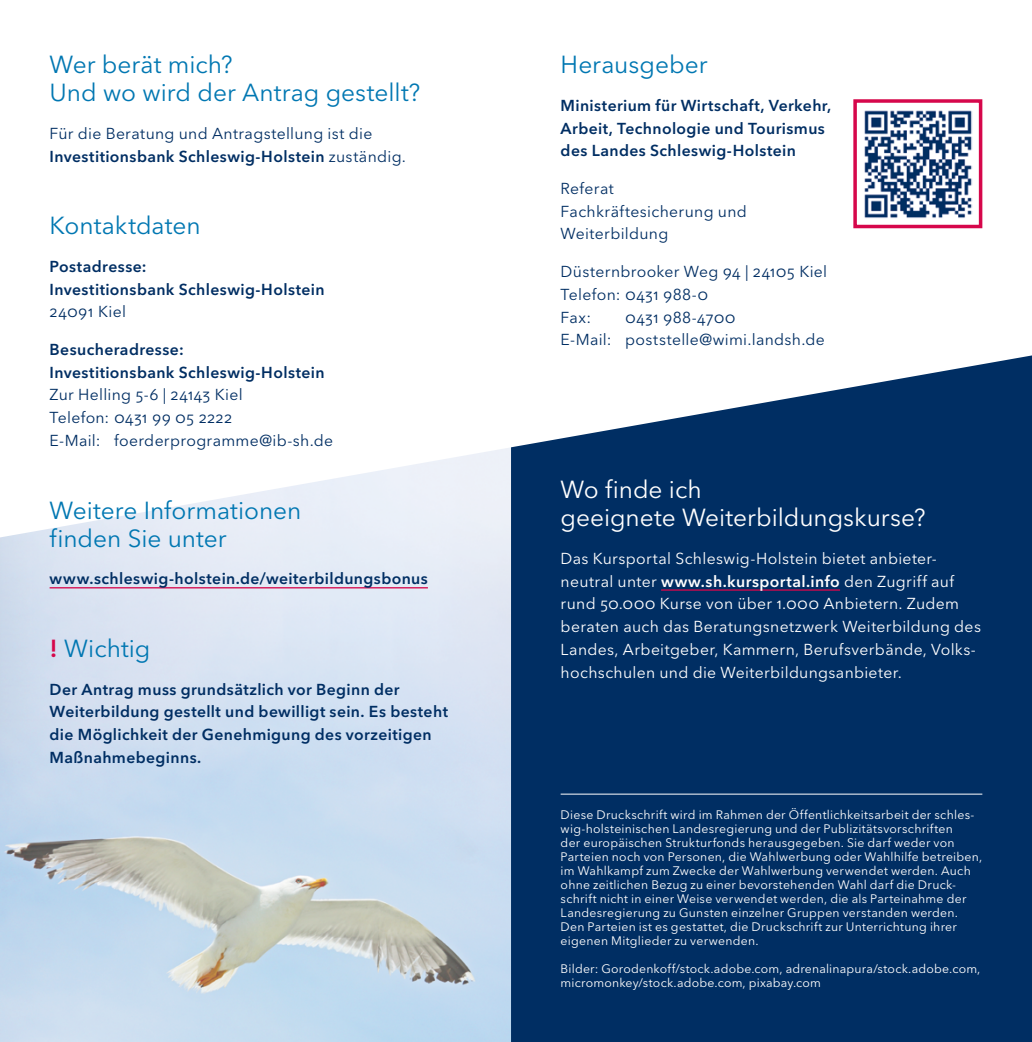
<style>
.page{position:relative;width:1032px;height:1042px;background:#fff}
.page>*{position:absolute;margin:0;border:0;box-sizing:border-box;transform-origin:0 0}
._021___Head_a{font:24.5px/28px "Avenir Next LT Pro";color:#0077b2}
._021___Head_a-2{font:24.5px/28px "Avenir Next LT Pro";color:#fff}
._031___Text___Absatz{font:15.75px/22.8px "Avenir Next LT Pro";letter-spacing:.02em;color:#002e63}
._031___Text___Absatz-2{font:600 15.75px/22.8px "Avenir Next LT Pro";letter-spacing:.025em;color:#002e63}
._031___Text___Absatz-3{font:15.75px/22.8px "Avenir Next LT Pro";letter-spacing:.02em;color:#fff}
._033___Text___Klein{font:12.25px/14px "Avenir Next LT Pro";letter-spacing:.02em;color:#fff}
.s1{font-weight:600}
.s2{font-weight:400}
.s3{font-weight:600;color:#d6074b}
</style>
<div class="page">
<img style="left:0;top:447px;width:511px;height:595px">
<hr style="left:50px;top:587px;width:378px;height:1px;background:#d6074b">
<div style="left:511px;top:355px;width:521px;height:687px;background:#002e63"></div>
<img style="left:864px;top:110px;width:108px;height:108px">
<div style="left:853px;top:99px;width:129px;height:129px;border:3px solid #d6074b"></div>
<hr style="left:661px;top:589px;width:179px;height:2px;background:#d6074b">
<hr style="left:561px;top:793px;width:421px;height:1px;background:#fff">
<p class="_021___Head_a" style="left:50px;top:50px;width:372px">Wer berät mich?<br>Und wo wird der Antrag gestellt?</p>
<p class="_031___Text___Absatz" style="left:50px;top:122px;width:358px">Für die Beratung und Antragstellung ist die<br><span class="s1">Investitionsbank Schleswig-Holstein</span> zuständig.</p>
<p class="_021___Head_a" style="left:50px;top:211px;width:153px">Kontaktdaten</p>
<p class="_031___Text___Absatz-2" style="left:50px;top:255px;width:276px">Postadresse:<br>Investitionsbank Schleswig-Holstein<br><span class="s2">24091 Kiel</span></p>
<p class="_031___Text___Absatz" style="left:50px;top:338px;width:285px"><span class="s1">Besucheradresse:<br>Investitionsbank Schleswig-Holstein<br></span>Zur Helling 5-6 | 24143 Kiel<br>Telefon: 0431 99 05 2222<br>E-Mail: foerderprogramme@ib-sh.de</p>
<p class="_021___Head_a" style="left:50px;top:496px;width:253px">Weitere Informationen finden Sie unter</p>
<p class="_031___Text___Absatz-2" style="left:50px;top:567px;width:380px">www.schleswig-holstein.de/weiterbildungsbonus</p>
<p class="_021___Head_a" style="left:50px;top:634px;width:102px"><span class="s3">!</span> Wichtig</p>
<p class="_031___Text___Absatz-2" style="left:50px;top:677px;width:400px">Der Antrag muss grundsätzlich vor Beginn der Weiterbildung gestellt und bewilligt sein. Es besteht die Möglichkeit der Genehmigung des vorzeitigen Maßnahmebeginns.</p>
<p class="_021___Head_a" style="left:561px;top:50px;width:148px">Herausgeber</p>
<p class="_031___Text___Absatz-2" style="left:561px;top:94px;width:272px">Ministerium für Wirtschaft, Verkehr,<br>Arbeit, Technologie und Tourismus des Landes Schleswig-Holstein</p>
<p class="_031___Text___Absatz" style="left:561px;top:177px;width:188px">Referat<br>Fachkräftesicherung und<br>Weiterbildung</p>
<p class="_031___Text___Absatz" style="left:561px;top:260px;width:268px">Düsternbrooker Weg 94 | 24105 Kiel<br>Telefon: 0431 988-0<br>Fax:</p>
<p class="_031___Text___Absatz" style="left:561px;top:306px;width:266px;text-indent:64px">0431 988-4700<br>E-Mail: poststelle@wimi.landsh.de</p>
<p class="_021___Head_a-2" style="left:561px;top:475px;width:366px">Wo finde ich<br>geeignete Weiterbildungskurse?</p>
<p class="_031___Text___Absatz-3" style="left:561px;top:547px;width:422px">Das Kursportal Schleswig-Holstein bietet anbieter&shy;neutral unter <span class="s1">www.sh.kursportal.info</span> den Zugriff auf rund 50.000 Kurse von über 1.000 Anbietern. Zudem beraten auch das Beratungsnetzwerk Weiterbildung des Landes, Arbeitgeber, Kammern, Berufsverbände, Volks&shy;hochschulen und die Weiterbildungsanbieter.</p>
<p class="_033___Text___Klein" style="left:561px;top:808px;width:423px">Diese Druckschrift wird im Rahmen der Öffentlichkeitsarbeit der schles&shy;wig-holsteinischen Landesregierung und der Publizitätsvorschriften<br>der europäischen Strukturfonds herausgegeben. Sie darf weder von Parteien noch von Personen, die Wahlwerbung oder Wahlhilfe betreiben, im Wahlkampf zum Zwecke der Wahlwerbung verwendet werden. Auch ohne zeitlichen Bezug zu einer bevorstehenden Wahl darf die Druck&shy;schrift nicht in einer Weise verwendet werden, die als Parteinahme der Landesregierung zu Gunsten einzelner Gruppen verstanden werden.<br>Den Parteien ist es gestattet, die Druckschrift zur Unterrichtung ihrer eigenen Mitglieder zu verwenden.</p>
<p class="_033___Text___Klein" style="left:561px;top:962px;width:421px">Bilder: Gorodenkoff/stock.adobe.com, adrenalinapura/stock.adobe.com, micromonkey/stock.adobe.com, pixabay.com</p>
</div>
